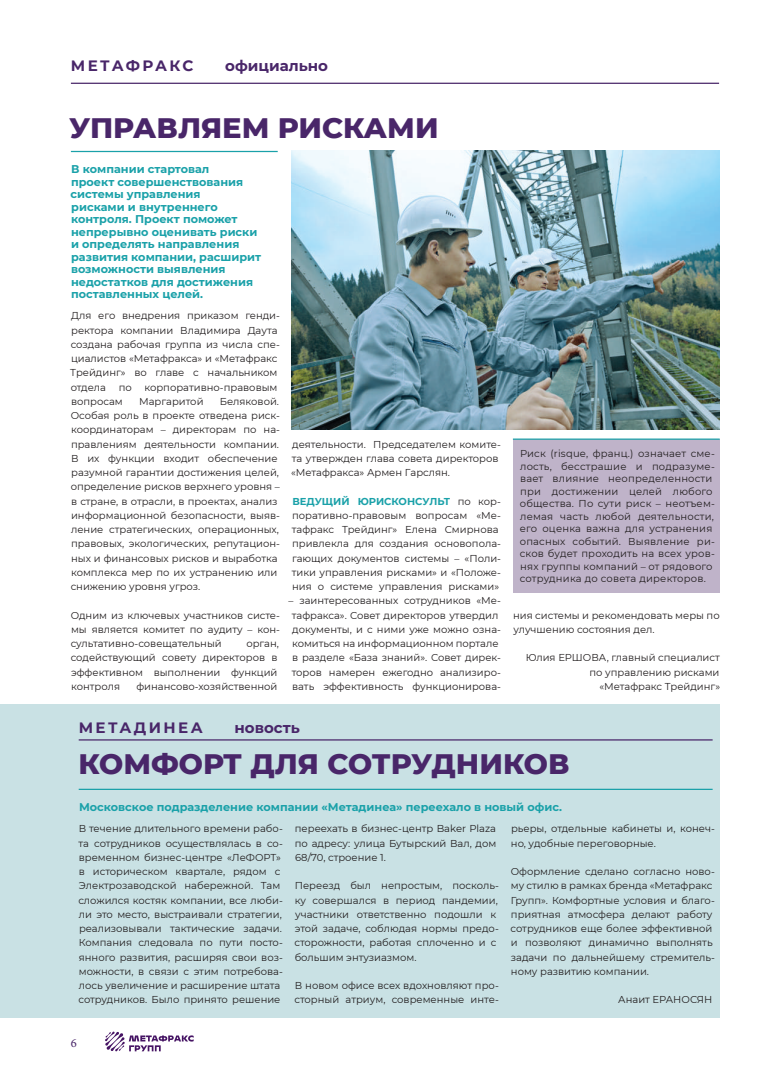
<style>
.page{position:relative;width:780px;height:1088px;background:#fff}
.page>*{position:absolute;margin:0;border:0;box-sizing:border-box;transform-origin:0 0}
.t1{font:800 28.75px "Montserrat";color:#492669}
.t2{font:700 15px "Montserrat";letter-spacing:.125em;color:#492669}
.t3{font:700 15px "Montserrat";letter-spacing:.155em;color:#492669}
.t4{font:12.5px "Minion Pro";color:#492669}
.t5{font:700 11.25px/12.5px "Montserrat";color:#1aa1a9}
.t6{font:10px/14.2px "Montserrat";color:#231f20}
.t7{font:10px/12.5px "Montserrat";letter-spacing:.02em;color:#231f20}
.t8{font:700 10px "Montserrat";color:#1aa1a9}
.s1{font-weight:700;color:#1aa1a9}
</style>
<div class="page">
<svg style="left:105px;top:1031px;width:89px;height:20px"></svg>
<div style="left:0;top:704px;width:719px;height:313px;background:#c9e1e4"></div>
<hr style="left:71px;top:83px;width:648px;height:1px;background:#492669">
<hr style="left:71px;top:151px;width:207px;height:1px;background:#1aa1a9">
<div style="left:513px;top:439px;width:206px;height:154px;background:#bfb3c9"></div>
<hr style="left:513px;top:438px;width:206px;height:2px;background:#1aa1a9">
<img style="left:292px;top:150px;width:427px;height:279px">
<hr style="left:79px;top:739px;width:633px;height:1px;background:#492669">
<hr style="left:79px;top:789px;width:633px;height:1px;background:#1aa1a9">
<h2 class="t3" style="left:71px;top:55px;width:124px">МЕТАФРАКС</h2>
<h2 class="t2" style="left:225px;top:55px;width:104px">официально</h2>
<h1 class="t1" style="left:69px;top:106px;width:371px">Управляем рисками</h1>
<p class="t5" style="left:71px;top:163px;width:192px">В компании стартовал<br>проект совершенствования системы управления<br>рисками и внутреннего контроля. Проект поможет непрерывно оценивать риски и определять направления развития компании, расширит возможности выявления недостатков для достижения поставленных целей.</p>
<p class="t6" style="left:70px;top:308px;width:211px">Для его внедрения приказом генди&shy;ректора компании Владимира Даута создана рабочая группа из числа спе&shy;циалистов «Метафракса» и «Метафракс<br>Трейдинг» во главе с начальником отдела</p>
<p class="t6" style="left:119px;top:379px;width:15px">по</p>
<p class="t6" style="left:144px;top:379px;width:134px">корпоративно-правовым</p>
<p class="t6" style="left:71px;top:394px;width:53px">вопросам</p>
<p class="t6" style="left:139px;top:394px;width:66px">Маргаритой</p>
<p class="t6" style="left:71px;top:394px;width:211px;text-indent:149px">Беляковой.<br>Особая роль в проекте отведена риск&shy;координаторам – директорам по на&shy;правлениям деятельности компании.<br>В их функции входит обеспечение разумной гарантии достижения целей, определение рисков верхнего уровня – в стране, в отрасли, в проектах, анализ информационной безопасности, выяв&shy;ление стратегических, операционных, правовых, экологических, репутацион&shy;ных и финансовых рисков и выработка комплекса мер по их устранению или снижению уровня угроз.</p>
<p class="t6" style="left:71px;top:607px;width:211px;text-align:justify">Одним из ключевых участников систе&shy;мы является комитет по аудиту – кон&shy;сультативно-совещательный</p>
<p class="t6" style="left:71px;top:636px;width:210px;text-indent:176px">орган, содействующий совету директоров в эффективном выполнении функций контроля</p>
<p class="t6" style="left:136px;top:679px;width:143px">финансово-хозяйственной</p>
<p class="t6" style="left:291px;top:436px;width:211px">деятельности. Председателем комите&shy;та утвержден глава совета директоров «Метафракса» Армен Гарслян.</p>
<p class="t8" style="left:292px;top:494px;width:101px">Ведущий юриско</p>
<p class="t6" style="left:292px;top:493px;width:211px;text-indent:115px"><span class="s1">нсульт</span> по кор&shy;поративно-правовым вопросам «Ме&shy;тафракс Трейдинг» Елена Смирнова привлекла для создания основопола&shy;гающих документов системы – «Поли&shy;тики управления рисками» и «Положе&shy;ния о системе управления рисками»</p>
<p class="t6" style="left:288px;top:593px;width:214px;text-align:center">– заинтересованных сотрудников «Ме&shy;тафракса». Совет директоров утвердил документы, и с ними уже можно озна&shy;комиться на информационном портале в разделе «База знаний». Совет дирек&shy;торов намерен ежегодно анализиро&shy;вать эффективность функционирова-</p>
<h2 class="t2" style="left:79px;top:717px;width:70px">МЕТАДИН</h2>
<h2 class="t2" style="left:178px;top:717px;width:26px">ЕА</h2>
<h2 class="t2" style="left:234px;top:717px;width:67px">новость</h2>
<p class="t7" style="left:519px;top:447px;width:197px">Риск (risque, франц.) означает сме&shy;лость, бесстрашие и подразуме&shy;вает влияние неопределенности при достижении целей любого общества. По сути риск – неотъем&shy;лемая часть любой деятельности, его оценка важна для устранения опасных событий. Выявление ри&shy;сков будет проходить на всех уров&shy;нях группы компаний – от рядового сотрудника до совета директоров.</p>
<p class="t6" style="left:513px;top:607px;width:208px">ния системы и рекомендовать меры по улучшению состояния дел.</p>
<p class="t6" style="left:525px;top:650px;width:196px;text-align:right">Юлия ЕРШОВА, главный специалист по управлению рисками «Метафракс Трейдинг»</p>
<h1 class="t1" style="left:78px;top:743px;width:492px">Комфорт для сотрудников</h1>
<p class="t5" style="left:79px;top:800px;width:484px">Московское подразделение компании «Метадинеа» переехало в новый офис.</p>
<p class="t6" style="left:78px;top:821px;width:206px">В течение длительного времени рабо&shy;та сотрудников осуществлялась в со&shy;временном бизнес-центре «ЛеФОРТ» в историческом квартале, рядом с Электрозаводской набережной. Там сложился костяк компании, все люби&shy;ли это место, выстраивали стратегии, реализовывали тактические задачи.<br>Компания следовала по пути посто&shy;янного развития, расширяя свои воз&shy;можности, в связи с этим потребова&shy;лось увеличение и расширение штата сотрудников. Было принято решение</p>
<p class="t6" style="left:295px;top:821px;width:203px;text-align:justify">переехать в бизнес-центр Baker Plaza по адресу: улица Бутырский Вал, дом 68/70, строение 1.</p>
<p class="t6" style="left:294px;top:878px;width:206px">Переезд был непростым, посколь&shy;ку совершался в период пандемии, участники ответственно подошли к этой задаче, соблюдая нормы предо&shy;сторожности, работая сплоченно и с большим энтузиазмом.</p>
<p class="t6" style="left:294px;top:978px;width:206px">В новом офисе всех вдохновляют про&shy;сторный атриум, современные инте-</p>
<p class="t6" style="left:511px;top:821px;width:205px">рьеры, отдельные кабинеты и, конеч&shy;но, удобные переговорные.</p>
<p class="t6" style="left:510px;top:864px;width:206px">Оформление сделано согласно ново&shy;му стилю в рамках бренда «Метафракс Групп». Комфортные условия и благо&shy;приятная атмосфера делают работу сотрудников еще более эффективной и позволяют динамично выполнять задачи по дальнейшему стремитель&shy;ному развитию компании.</p>
<p class="t6" style="left:618px;top:992px;width:96px">Анаит ЕРАНОСЯН</p>
<p class="t4" style="left:71px;top:1035px;width:7px">6</p>
</div>
